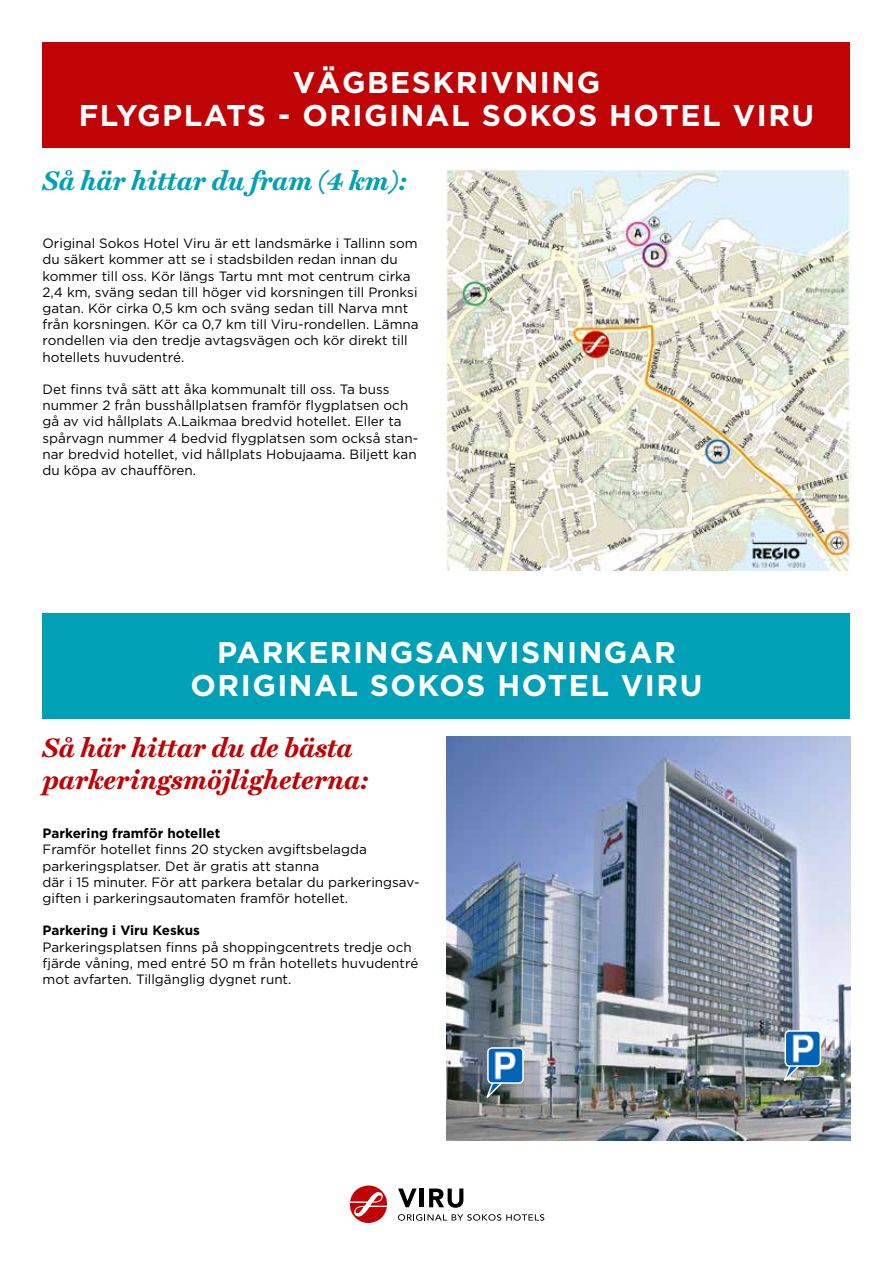
<style>
.page{position:relative;width:893px;height:1263px;background:#fff}
.page>*{position:absolute;margin:0;border:0;box-sizing:border-box;transform-origin:0 0}
.t1{font:700 30px/33px "Gotham";letter-spacing:.05em;color:#fff;text-align:center}
.t2{font:italic 700 27px/32.4px "Miller Text";color:#c00304}
.t3{font:italic 700 27px "Miller Text";color:#00a0b7}
.t4{font:13.5px/16.2px "Gotham";color:#000}
.t5{font:700 13.5px "Gotham";color:#000}
</style>
<div class="page">
<svg style="left:349px;top:1185px;width:39px;height:38px"></svg>
<svg style="left:398px;top:1188px;width:19px;height:19px"></svg>
<hr style="left:420px;top:1188px;width:4px;height:19px;background:#000">
<svg style="left:429px;top:1188px;width:34px;height:20px"></svg>
<svg style="left:398px;top:1214px;width:146px;height:7px"></svg>
<div style="left:43px;top:43px;width:807px;height:105px;background:#c00304"></div>
<img style="left:446px;top:170px;width:404px;height:400px">
<div style="left:43px;top:613px;width:807px;height:105px;background:#00a0b7"></div>
<img style="left:446px;top:736px;width:404px;height:404px">
<svg style="left:781px;top:1060px;width:25px;height:26px"></svg>
<img style="left:787px;top:1033px;width:31px;height:31px">
<div style="left:784px;top:1030px;width:37px;height:37px;border:2px solid #fff;border-radius:4px"></div>
<svg style="left:483px;top:1077px;width:26px;height:26px"></svg>
<img style="left:490px;top:1050px;width:31px;height:31px">
<div style="left:487px;top:1047px;width:37px;height:37px;border:2px solid #fff;border-radius:4px"></div>
<h1 class="t1" style="left:79px;top:65px;width:737px">VÄGBESKRIVNING<br>FLYGPLATS - ORIGINAL SOKOS HOTEL VIRU</h1>
<h2 class="t3" style="left:43px;top:164px;width:366px">Så här hittar du fram (4 km):</h2>
<p class="t4" style="left:43px;top:235px;width:378px">Original Sokos Hotel Viru är ett landsmärke i Tallinn som du säkert kommer att se i stadsbilden redan innan du kommer till oss. Kör längs Tartu mnt mot centrum cirka 2,4 km, sväng sedan till höger vid korsningen till Pronksi gatan. Kör cirka 0,5 km och sväng sedan till Narva mnt från korsningen. Kör ca 0,7 km till Viru-rondellen. Lämna rondellen via den tredje avtagsvägen och kör direkt till hotellets huvudentré.</p>
<p class="t4" style="left:43px;top:381px;width:377px">Det finns två sätt att åka kommunalt till oss. Ta buss nummer 2 från busshållplatsen framför flygplatsen och gå av vid hållplats A.Laikmaa bredvid hotellet. Eller ta spårvagn nummer 4 bedvid flygplatsen som också stan&shy;nar bredvid hotellet, vid hållplats Hobujaama. Biljett kan du köpa av chauffören.</p>
<h1 class="t1" style="left:191px;top:635px;width:513px">PARKERINGSANVISNINGAR<br>ORIGINAL SOKOS HOTEL VIRU</h1>
<h2 class="t2" style="left:43px;top:731px;width:328px">Så här hittar du de bästa parkeringsmöjligheterna:</h2>
<p class="t5" style="left:43px;top:826px;width:179px">Parkering framför hotellet</p>
<p class="t4" style="left:43px;top:841px;width:379px">Framför hotellet finns 20 stycken avgiftsbelagda parkeringsplatser. Det är gratis att stanna<br>där i 15 minuter. För att parkera betalar du parkeringsav&shy;giften i parkeringsautomaten framför hotellet.</p>
<p class="t5" style="left:43px;top:923px;width:159px">Parkering i Viru Keskus</p>
<p class="t4" style="left:43px;top:938px;width:377px">Parkeringsplatsen finns på shoppingcentrets tredje och fjärde våning, med entré 50 m från hotellets huvudentré mot avfarten. Tillgänglig dygnet runt.</p>
</div>
